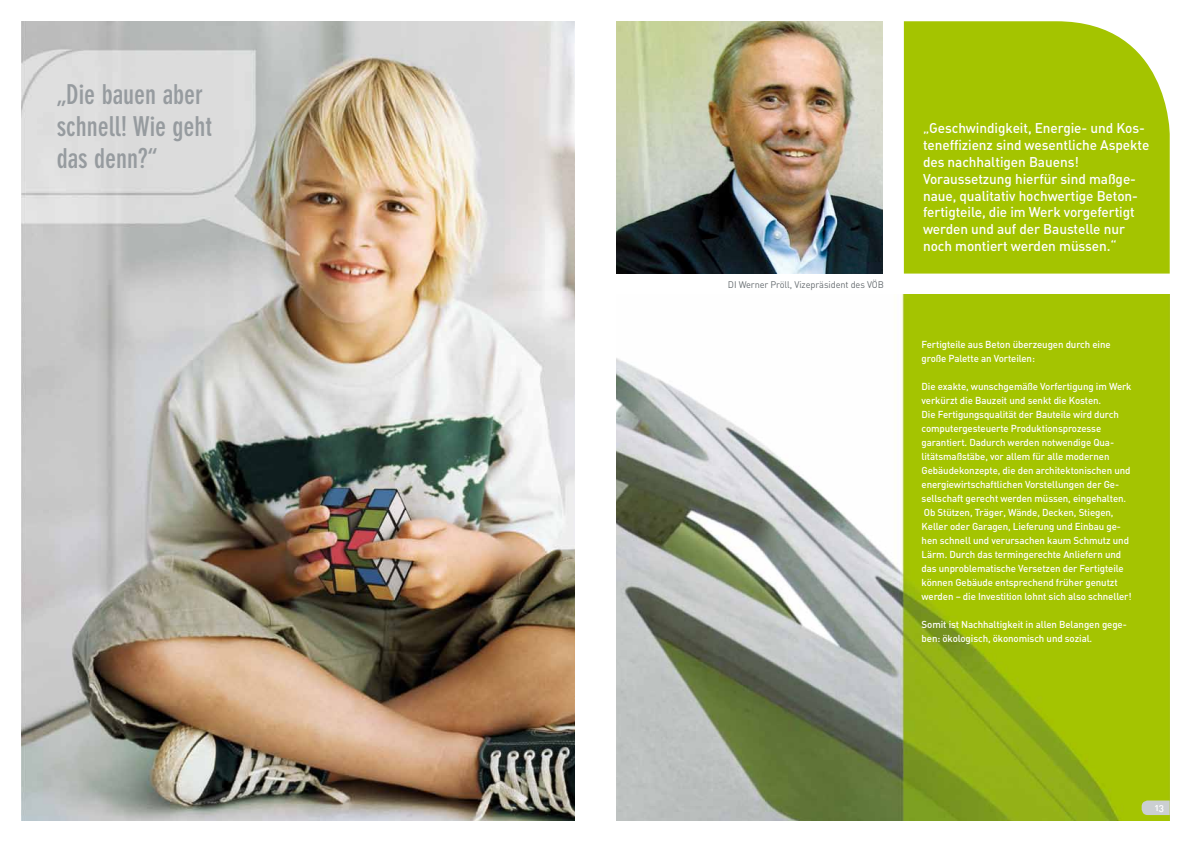
<style>
.page{position:relative;width:1191px;height:842px;background:#fff}
.page>*{position:absolute;margin:0;border:0;box-sizing:border-box;transform-origin:0 0}
.t1{font:700 condensed 27px/32.4px "DIN Neuzeit Grotesk";color:#969b9f}
.t2{font:14px/16.8px "DIN Medium Alternate";letter-spacing:-.005em;color:#fff}
.t3{font:500 10px/14px "DIN";letter-spacing:-.01em;color:#fff}
.t4{font:10px "DIN Medium Alternate";color:#fff}
.t5{font:9.5px "DIN";letter-spacing:-.01em;color:#676d71}
</style>
<div class="page">
<img style="left:21px;top:21px;width:553px;height:800px">
<img style="left:617px;top:295px;width:552px;height:526px">
<img style="left:617px;top:21px;width:265px;height:253px">
<div style="left:904px;top:21px;width:265px;height:253px;background:#a4c400"></div>
<svg style="left:1141px;top:800px;width:28px;height:15px"></svg>
<h1 class="t1" style="left:57px;top:78px;width:157px">„Die bauen aber schnell! Wie geht das denn?“</h1>
<p class="t5" style="left:728px;top:279px;width:158px">DI Werner Pröll, Vizepräsident des VÖB</p>
<p class="t2" style="left:923px;top:120px;width:228px">„Geschwindigkeit, Energie- und Kos&shy;teneffizienz sind wesentliche Aspekte des nachhaltigen Bauens!<br>Voraussetzung hierfür sind maßge&shy;naue, qualitativ hochwertige Beton&shy;fertigteile, die im Werk vorgefertigt werden und auf der Baustelle nur noch montiert werden müssen.“</p>
<p class="t3" style="left:921px;top:337px;width:191px">Fertigteile aus Beton überzeugen durch eine große Palette an Vorteilen:</p>
<p class="t3" style="left:921px;top:379px;width:211px">Die exakte, wunschgemäße Vorfertigung im Werk verkürzt die Bauzeit und senkt die Kosten.<br>Die Fertigungsqualität der Bauteile wird durch computergesteuerte Produktionsprozesse garantiert. Dadurch werden notwendige Qua&shy;litätsmaßstäbe, vor allem für alle modernen Gebäudekonzepte, die den architektonischen und energiewirtschaftlichen Vorstellungen der Ge&shy;sellschaft gerecht werden müssen, eingehalten.<br>Ob Stützen, Träger, Wände, Decken, Stiegen, Keller oder Garagen, Lieferung und Einbau ge&shy;hen schnell und verursachen kaum Schmutz und Lärm. Durch das termingerechte Anliefern und das unproblematische Versetzen der Fertigteile können Gebäude entsprechend früher genutzt werden – die Investition lohnt sich also schneller!</p>
<p class="t3" style="left:921px;top:617px;width:207px">Somit ist Nachhaltigkeit in allen Belangen gege&shy;ben: ökologisch, ökonomisch und sozial.</p>
<p class="t4" style="left:1154px;top:800px;width:11px">13</p>
</div>
